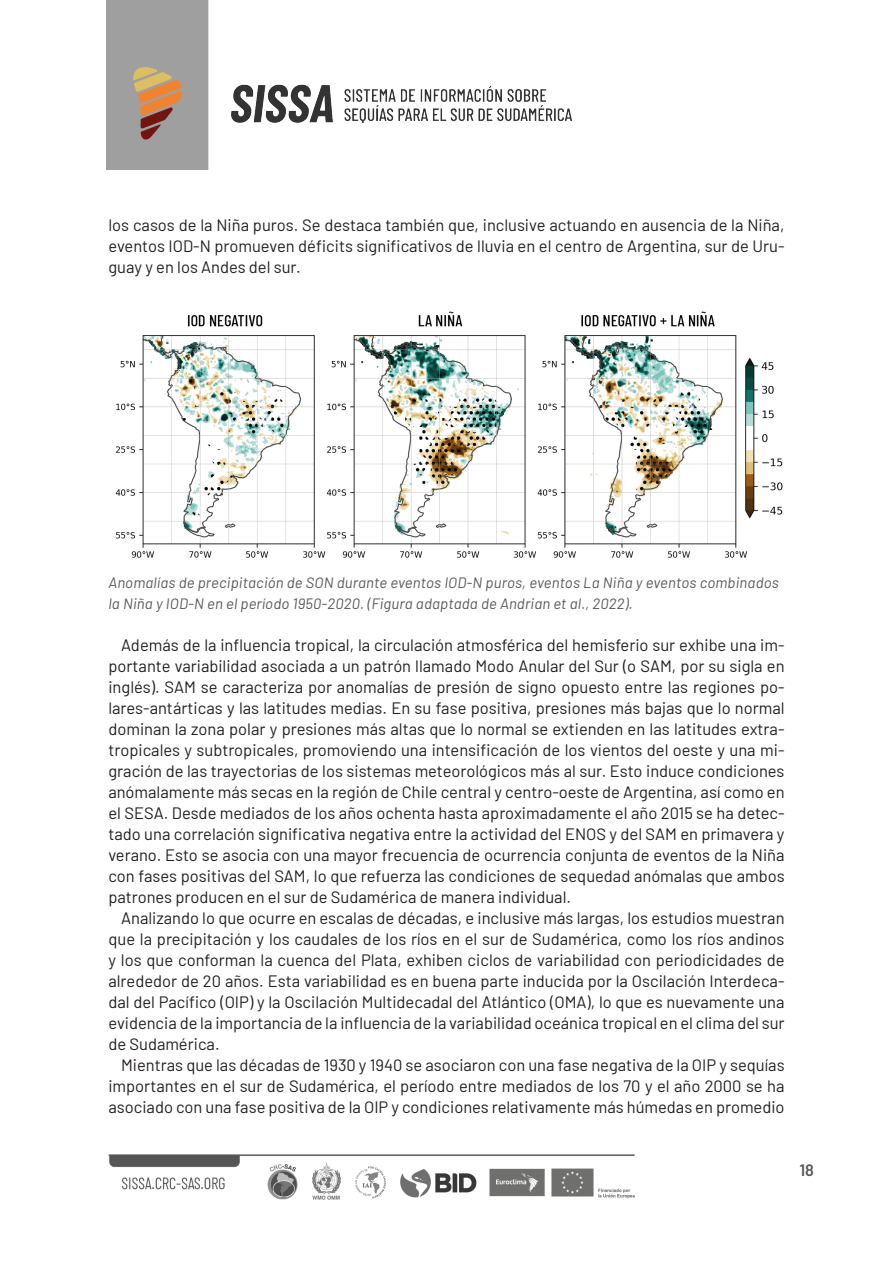
<style>
.page{position:relative;width:893px;height:1263px;background:#fff}
.page>*{position:absolute;margin:0;border:0;box-sizing:border-box;transform-origin:0 0}
.TXT{font:16.5px/21px "Barlow";color:#231f20;text-align:justify}
.t1{font:600 16.5px "Barlow";color:#57585a}
.FUENTE{font:italic 15px/21px "Barlow";letter-spacing:.01em;color:#595959}
</style>
<div class="page">
<img style="left:106px;top:0;width:466px;height:170px">
<img style="left:108px;top:1154px;width:527px;height:46px">
<img style="left:115px;top:311px;width:668px;height:247px">
<p class="TXT" style="left:108px;top:213px;width:678px">los casos de la Niña puros. Se destaca también que, inclusive actuando en ausencia de la Niña, eventos IOD-N promueven déficits significativos de lluvia en el centro de Argentina, sur de Uru&shy;guay y en los Andes del sur.</p>
<p class="FUENTE" style="left:108px;top:571px;width:672px">Anomalías de precipitación de SON durante eventos IOD-N puros, eventos La Niña y eventos combinados la Niña y IOD-N en el período 1950-2020. (Figura adaptada de Andrian et al., 2022).</p>
<p class="TXT" style="left:108px;top:633px;width:678px;text-indent:13px">Además de la influencia tropical, la circulación atmosférica del hemisferio sur exhibe una im&shy;portante variabilidad asociada a un patrón llamado Modo Anular del Sur (o SAM, por su sigla en inglés). SAM se caracteriza por anomalías de presión de signo opuesto entre las regiones po&shy;lares-antárticas y las latitudes medias. En su fase positiva, presiones más bajas que lo normal dominan la zona polar y presiones más altas que lo normal se extienden en las latitudes extra&shy;tropicales y subtropicales, promoviendo una intensificación de los vientos del oeste y una mi&shy;gración de las trayectorias de los sistemas meteorológicos más al sur. Esto induce condiciones anómalamente más secas en la región de Chile central y centro-oeste de Argentina, así como en el SESA. Desde mediados de los años ochenta hasta aproximadamente el año 2015 se ha detec&shy;tado una correlación significativa negativa entre la actividad del ENOS y del SAM en primavera y verano. Esto se asocia con una mayor frecuencia de ocurrencia conjunta de eventos de la Niña con fases positivas del SAM, lo que refuerza las condiciones de sequedad anómalas que ambos patrones producen en el sur de Sudamérica de manera individual.</p>
<p class="TXT" style="left:108px;top:906px;width:678px;text-indent:13px">Analizando lo que ocurre en escalas de décadas, e inclusive más largas, los estudios muestran que la precipitación y los caudales de los ríos en el sur de Sudamérica, como los ríos andinos y los que conforman la cuenca del Plata, exhiben ciclos de variabilidad con periodicidades de alrededor de 20 años. Esta variabilidad es en buena parte inducida por la Oscilación Interdeca&shy;dal del Pacífico (OIP) y la Oscilación Multidecadal del Atlántico (OMA), lo que es nuevamente una evidencia de la importancia de la influencia de la variabilidad oceánica tropical en el clima del sur de Sudamérica.</p>
<p class="TXT" style="left:108px;top:1053px;width:678px;text-indent:13px">Mientras que las décadas de 1930 y 1940 se asociaron con una fase negativa de la OIP y sequías importantes en el sur de Sudamérica, el período entre mediados de los 70 y el año 2000 se ha asociado con una fase positiva de la OIP y condiciones relativamente más húmedas en promedio</p>
<p class="t1" style="left:799px;top:1158px;width:16px">18</p>
</div>
